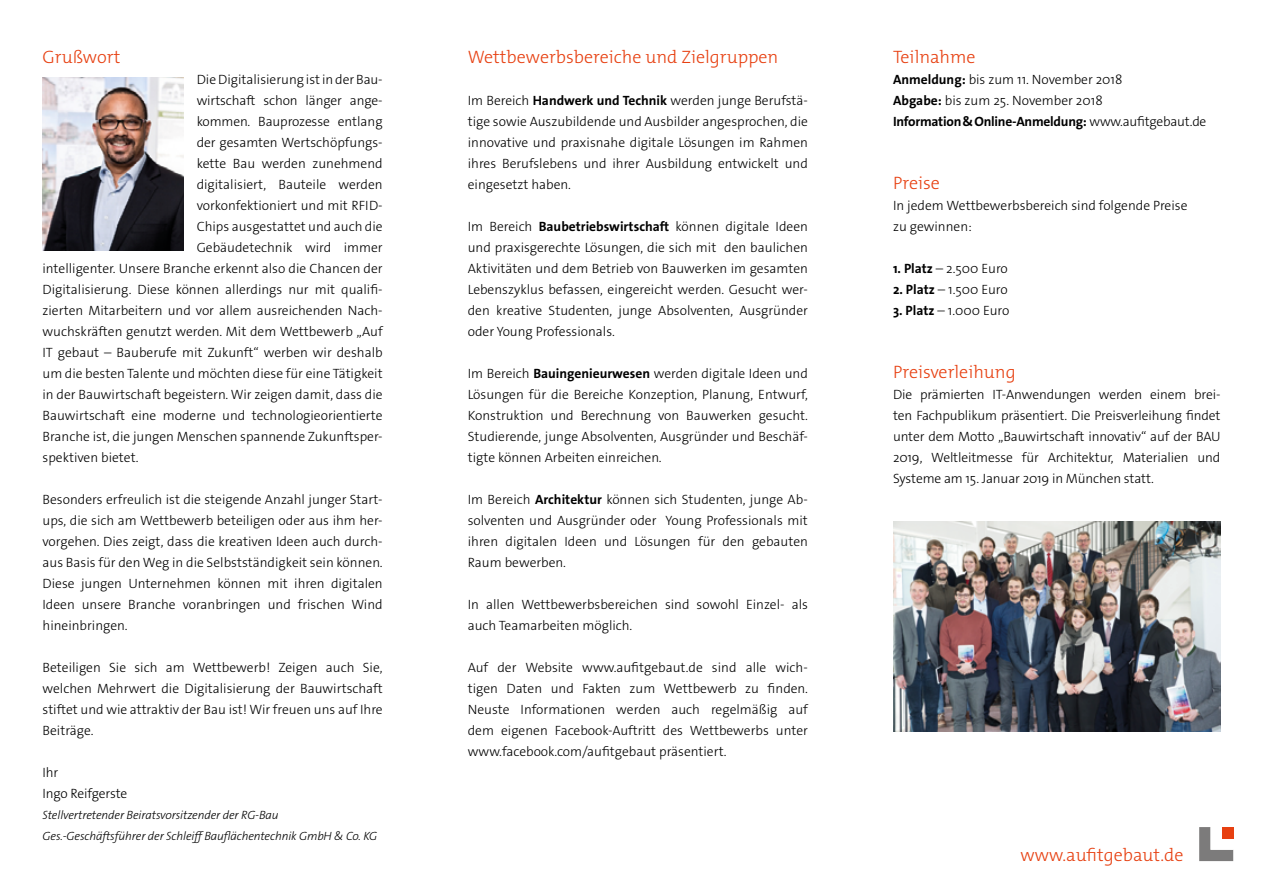
<style>
.page{position:relative;width:1263px;height:893px;background:#fff}
.page>*{position:absolute;margin:0;border:0;box-sizing:border-box;transform-origin:0 0}
.Copy_headlines_intro{font:300 18px "The Mix B W3";color:#e74011}
.copy_blocksatz{font:300 18px "The Mix B W3";color:#e74011}
.copy_blocksatz-2{font:300 13.5px/21px "The Sans Os F";color:#000;text-align:justify}
.copy_flattersatz{font:300 13.5px/21px "The Sans Os F";color:#000}
.copy_blocksatz-3{font:italic 300 12px/21px "The Sans Os F";letter-spacing:-.01em;color:#000}
.s1{font-weight:700}
</style>
<div class="page">
<svg style="left:1199px;top:827px;width:34px;height:34px"></svg>
<div style="left:1222px;top:827px;width:11px;height:11px;background:#e74011"></div>
<img style="left:893px;top:521px;width:327px;height:210px">
<img style="left:43px;top:78px;width:141px;height:173px">
<p class="Copy_headlines_intro" style="left:43px;top:45px;width:80px">Grußwort</p>
<p class="copy_blocksatz-2" style="left:197px;top:69px;width:188px">Die Digitalisierung ist in der Bau-</p>
<p class="copy_blocksatz-2" style="left:197px;top:90px;width:188px">wirtschaft schon länger ange-</p>
<p class="copy_blocksatz-2" style="left:197px;top:111px;width:188px">kommen. Bauprozesse entlang</p>
<p class="copy_blocksatz-2" style="left:197px;top:132px;width:188px">der gesamten Wertschöpfungs-</p>
<p class="copy_blocksatz-2" style="left:197px;top:153px;width:188px">kette Bau werden zunehmend</p>
<p class="copy_blocksatz-2" style="left:197px;top:174px;width:188px">digitalisiert, Bauteile werden</p>
<p class="copy_blocksatz-2" style="left:197px;top:195px;width:188px">vorkonfektioniert und mit RFID-</p>
<p class="copy_blocksatz-2" style="left:197px;top:216px;width:188px">Chips ausgestattet und auch die</p>
<p class="copy_blocksatz-2" style="left:197px;top:237px;width:188px">Gebäudetechnik wird immer</p>
<p class="copy_blocksatz-2" style="left:43px;top:258px;width:342px">intelligenter. Unsere Branche erkennt also die Chancen der</p>
<p class="copy_blocksatz-2" style="left:43px;top:279px;width:342px">Digitalisierung. Diese können allerdings nur mit qualifi-</p>
<p class="copy_blocksatz-2" style="left:43px;top:300px;width:342px">zierten Mitarbeitern und vor allem ausreichenden Nach-</p>
<p class="copy_blocksatz-2" style="left:43px;top:321px;width:342px">wuchskräften genutzt werden. Mit dem Wettbewerb „Auf</p>
<p class="copy_blocksatz-2" style="left:43px;top:342px;width:342px">IT gebaut – Bauberufe mit Zukunft“ werben wir deshalb</p>
<p class="copy_blocksatz-2" style="left:43px;top:363px;width:342px">um die besten Talente und möchten diese für eine Tätigkeit</p>
<p class="copy_blocksatz-2" style="left:43px;top:384px;width:342px">in der Bauwirtschaft begeistern. Wir zeigen damit, dass die</p>
<p class="copy_blocksatz-2" style="left:43px;top:405px;width:342px">Bauwirtschaft eine moderne und technologieorientierte</p>
<p class="copy_blocksatz-2" style="left:43px;top:426px;width:342px">Branche ist, die jungen Menschen spannende Zukunftsper-</p>
<p class="copy_blocksatz-2" style="left:43px;top:447px;width:98px">spektiven bietet.</p>
<p class="copy_blocksatz-2" style="left:43px;top:489px;width:342px">Besonders erfreulich ist die steigende Anzahl junger Start&shy;ups, die sich am Wettbewerb beteiligen oder aus ihm her&shy;vorgehen. Dies zeigt, dass die kreativen Ideen auch durch&shy;aus Basis für den Weg in die Selbstständigkeit sein können.<br>Diese jungen Unternehmen können mit ihren digitalen Ideen unsere Branche voranbringen und frischen Wind hineinbringen.</p>
<p class="copy_blocksatz-2" style="left:43px;top:657px;width:342px">Beteiligen Sie sich am Wettbewerb! Zeigen auch Sie, welchen Mehrwert die Digitalisierung der Bauwirtschaft stiftet und wie attraktiv der Bau ist! Wir freuen uns auf Ihre Beiträge.</p>
<p class="copy_blocksatz-2" style="left:43px;top:762px;width:86px">Ihr<br>Ingo Reifgerste</p>
<p class="copy_blocksatz-3" style="left:43px;top:805px;width:336px">Stellvertretender Beiratsvorsitzender der RG-Bau<br>Ges.-Geschäftsführer der Schleiff Bauflächentechnik GmbH &amp; Co. KG</p>
<p class="copy_blocksatz" style="left:468px;top:45px;width:312px">Wettbewerbsbereiche und Zielgruppen</p>
<p class="copy_blocksatz-2" style="left:468px;top:90px;width:342px">Im Bereich <span class="s1">Handwerk und Technik</span> werden junge Berufstä&shy;tige sowie Auszubildende und Ausbilder angesprochen, die innovative und praxisnahe digitale Lösungen im Rahmen ihres Berufslebens und ihrer Ausbildung entwickelt und eingesetzt haben.</p>
<p class="copy_blocksatz-2" style="left:468px;top:216px;width:342px">Im Bereich <span class="s1">Baubetriebswirtschaft</span> können digitale Ideen und praxisgerechte Lösungen, die sich mit den baulichen Aktivitäten und dem Betrieb von Bauwerken im gesamten Lebenszyklus befassen, eingereicht werden. Gesucht wer&shy;den kreative Studenten, junge Absolventen, Ausgründer oder Young Professionals.</p>
<p class="copy_blocksatz-2" style="left:468px;top:363px;width:342px">Im Bereich <span class="s1">Bauingenieurwesen</span> werden digitale Ideen und Lösungen für die Bereiche Konzeption, Planung, Entwurf, Konstruktion und Berechnung von Bauwerken gesucht.<br>Studierende, junge Absolventen, Ausgründer und Beschäf&shy;tigte können Arbeiten einreichen.</p>
<p class="copy_blocksatz-2" style="left:468px;top:489px;width:342px">Im Bereich <span class="s1">Architektur</span> können sich Studenten, junge Ab&shy;solventen und Ausgründer oder Young Professionals mit ihren digitalen Ideen und Lösungen für den gebauten Raum bewerben.</p>
<p class="copy_blocksatz-2" style="left:468px;top:594px;width:342px">In allen Wettbewerbsbereichen sind sowohl Einzel- als auch Teamarbeiten möglich.</p>
<p class="copy_blocksatz-2" style="left:468px;top:657px;width:342px">Auf der Website www.aufitgebaut.de sind alle wich&shy;tigen Daten und Fakten zum Wettbewerb zu finden.<br>Neuste Informationen werden auch regelmäßig auf dem eigenen Facebook-Auftritt des Wettbewerbs unter www.facebook.com/aufitgebaut präsentiert.</p>
<p class="Copy_headlines_intro" style="left:893px;top:45px;width:84px">Teilnahme</p>
<p class="copy_flattersatz" style="left:893px;top:69px;width:315px"><span class="s1">Anmeldung:</span> bis zum 11. November 2018<br><span class="s1">Abgabe:</span> bis zum 25. November 2018<br><span class="s1">Information &amp; Online-Anmeldung:</span> www.aufitgebaut.de</p>
<p class="Copy_headlines_intro" style="left:893px;top:171px;width:48px">Preise</p>
<p class="copy_flattersatz" style="left:893px;top:195px;width:296px">In jedem Wettbewerbsbereich sind folgende Preise zu gewinnen:</p>
<p class="copy_flattersatz" style="left:893px;top:258px;width:116px"><span class="s1">1. Platz</span> – 2.500 Euro</p>
<p class="copy_flattersatz" style="left:893px;top:279px;width:116px"><span class="s1">2. Platz</span> – 1.500 Euro</p>
<p class="copy_flattersatz" style="left:893px;top:300px;width:118px"><span class="s1">3. Platz</span> – 1.000 Euro</p>
<p class="Copy_headlines_intro" style="left:893px;top:360px;width:124px">Preisverleihung</p>
<p class="copy_blocksatz-2" style="left:893px;top:384px;width:329px">Die prämierten IT-Anwendungen werden einem brei&shy;ten Fachpublikum präsentiert. Die Preisverleihung findet unter dem Motto „Bauwirtschaft innovativ“ auf der BAU 2019, Weltleitmesse für Architektur, Materialien und Systeme am 15. Januar 2019 in München statt.</p>
<p class="Copy_headlines_intro" style="left:1020px;top:843px;width:165px">www.aufitgebaut.de</p>
</div>
